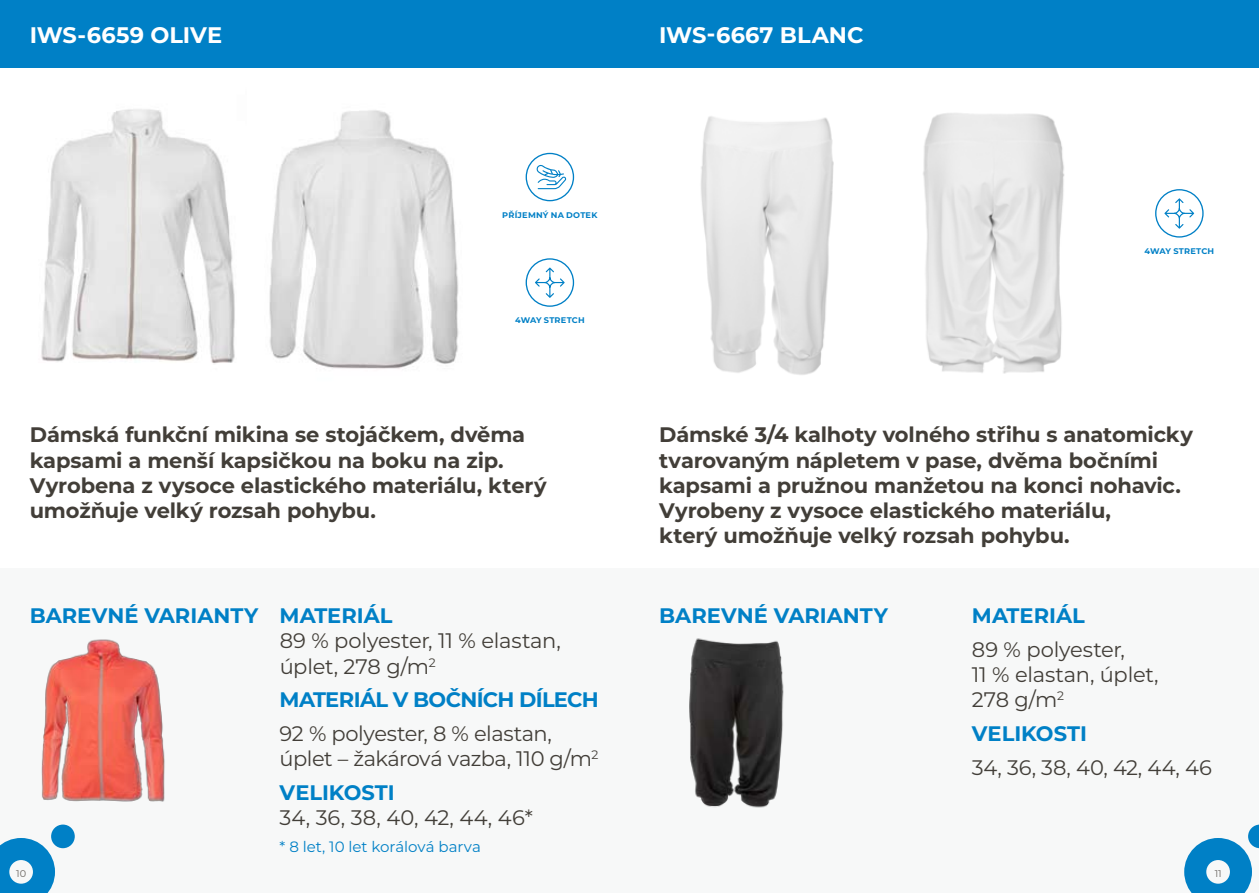
<style>
.page{position:relative;width:1259px;height:893px;background:#fff}
.page>*{position:absolute;margin:0;border:0;box-sizing:border-box;transform-origin:0 0}
.t1{font:700 22.5px "Montserrat";color:#fff}
.t2{font:700 21px/25.2px "Montserrat";letter-spacing:-.005em;color:#423e38}
.t3{font:21px/25.2px "Montserrat";letter-spacing:-.015em;color:#423e38}
.t4{font:700 21px "Montserrat";color:#0080c6}
.t5{font:700 21px "Montserrat";letter-spacing:-.03em;color:#0080c6}
.t6{font:21px "Montserrat";letter-spacing:.005em;color:#423e38}
.t7{font:15px "Montserrat";letter-spacing:-.005em;color:#0080c6}
.t8{font:9.75px "Montserrat";color:#6a6661}
.t9{font:700 8.25px "Montserrat";letter-spacing:.03em;color:#0080c6}
</style>
<div class="page">
<div style="left:0;top:568px;width:629px;height:325px;background:#f7f8f8"></div>
<div style="left:0;top:0;width:629px;height:67px;background:#0080c6"></div>
<svg style="left:0;top:824px;width:75px;height:69px"></svg>
<div style="left:629px;top:568px;width:630px;height:325px;background:#f7f8f8"></div>
<div style="left:629px;top:0;width:630px;height:67px;background:#0080c6"></div>
<svg style="left:1184px;top:824px;width:75px;height:69px"></svg>
<img style="left:41px;top:109px;width:194px;height:255px">
<img style="left:269px;top:110px;width:190px;height:259px">
<img style="left:41px;top:639px;width:124px;height:163px">
<div style="left:525px;top:258px;width:49px;height:49px;border:1px solid #0080c6;border-radius:50%"></div>
<svg style="left:535px;top:268px;width:29px;height:30px"></svg>
<div style="left:544px;top:277px;width:11px;height:11px;border:1px solid #0080c6;border-radius:50%"></div>
<div style="left:525px;top:153px;width:49px;height:48px;border:1px solid #0080c6;border-radius:50%"></div>
<svg style="left:536px;top:165px;width:30px;height:24px"></svg>
<img style="left:701px;top:116px;width:133px;height:259px">
<img style="left:923px;top:113px;width:142px;height:261px">
<div style="left:1155px;top:189px;width:48px;height:49px;border:1px solid #0080c6;border-radius:50%"></div>
<svg style="left:1164px;top:198px;width:30px;height:31px"></svg>
<div style="left:1173px;top:208px;width:12px;height:11px;border:1px solid #0080c6;border-radius:50%"></div>
<img style="left:689px;top:638px;width:95px;height:170px">
<p class="t1" style="left:30px;top:19px;width:194px">IWS-6659 OLIVE</p>
<p class="t1" style="left:659px;top:19px;width:203px">IWS-6667 blanc</p>
<p class="t9" style="left:502px;top:209px;width:90px">Příjem ný na dotek</p>
<p class="t9" style="left:515px;top:314px;width:71px">4way stretch</p>
<p class="t2" style="left:30px;top:421px;width:518px">Dámská funkční mikina se stojáčkem, dvěma kapsami a menší kapsičkou na boku na zip.<br>Vyrobena z vysoce elastického materiálu, který umožňuje velký rozsah pohybu.</p>
<p class="t4" style="left:30px;top:600px;width:358px">Barevné varianty materiál</p>
<p class="t3" style="left:280px;top:627px;width:283px">89 % polyester, 11 % elastan, úplet, 278 g/m<sup>2</sup></p>
<p class="t5" style="left:280px;top:685px;width:277px">materiál v bočních dílec</p>
<p class="t4" style="left:582px;top:685px;width:18px">h</p>
<p class="t3" style="left:280px;top:720px;width:320px">92 % polyester, 8 % elastan, úplet – žakárová vazba, 110 g/m<sup>2</sup></p>
<p class="t4" style="left:280px;top:777px;width:117px">VELIKOSTI</p>
<p class="t6" style="left:280px;top:803px;width:255px">34, 36, 38, 40, 42, 44, 46*</p>
<p class="t7" style="left:280px;top:836px;width:203px">* 8 let, 10 let korálová barva</p>
<p class="t9" style="left:1144px;top:245px;width:71px">4way stretch</p>
<p class="t2" style="left:659px;top:421px;width:535px">Dámské 3/4 kalhoty volného střihu s anatomicky tvarovaným nápletem v pase, dvěma bočními kapsami a pružnou manžetou na konci nohavic.<br>Vyrobeny z vysoce elastického materiálu,<br>který umožňuje velký rozsah pohybu.</p>
<p class="t4" style="left:659px;top:600px;width:230px">Barevné varianty</p>
<p class="t4" style="left:972px;top:600px;width:108px">materiál</p>
<p class="t3" style="left:972px;top:636px;width:188px">89 % polyester,<br>11 % elastan, úplet,<br>278 g/m<sup>2</sup></p>
<p class="t4" style="left:972px;top:718px;width:30px">velikos</p>
<p class="t4" style="left:1067px;top:718px;width:18px">ti</p>
<p class="t3" style="left:972px;top:754px;width:241px">34, 36, 38, 40, 42, 44, 46</p>
<p class="t8" style="left:16px;top:866px;width:11px">10</p>
<p class="t8" style="left:1214px;top:866px;width:9px">11</p>
</div>
